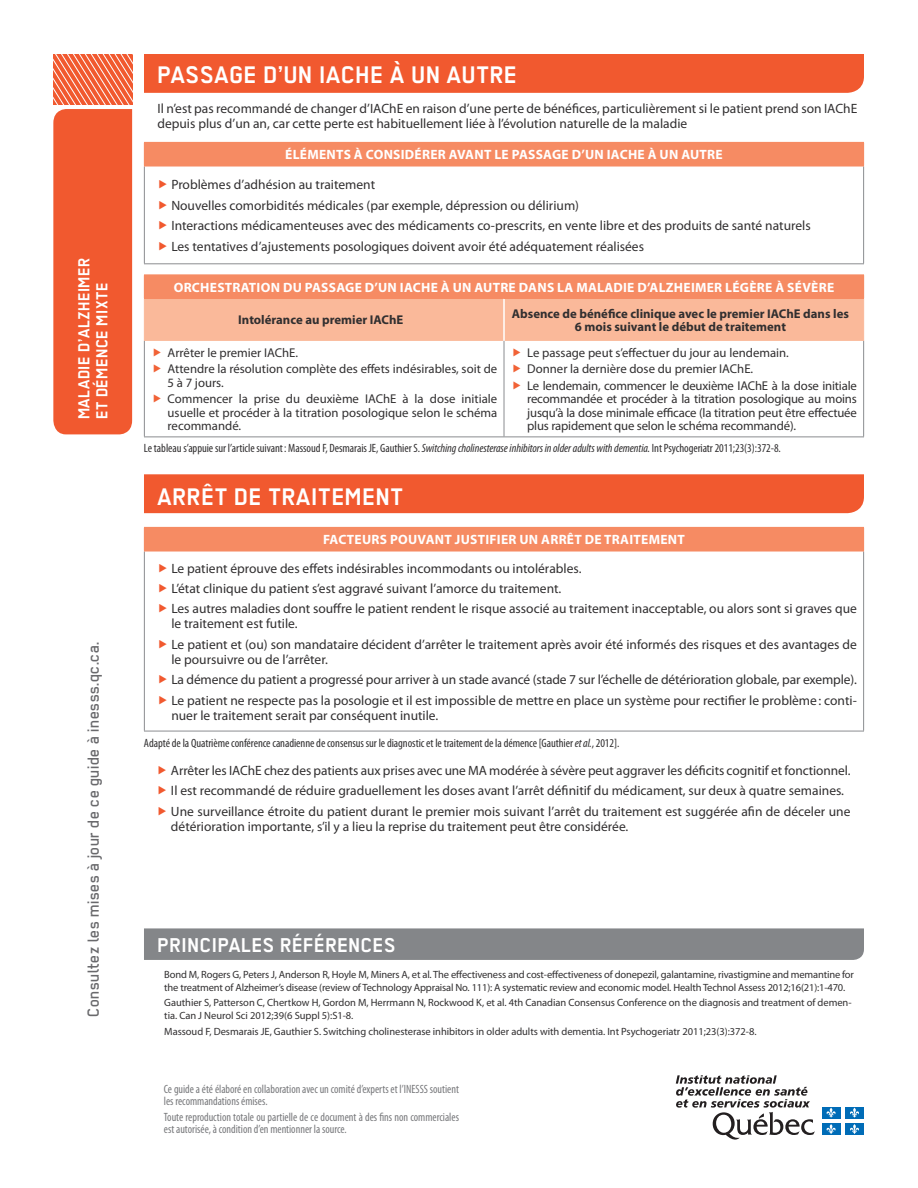
<style>
.page{position:relative;width:918px;height:1188px;background:#fff}
.page>*{position:absolute;margin:0;border:0;box-sizing:border-box;transform-origin:0 0}
.t1{font:700 27px "Regular";color:#fff}
.t2{font:700 22.5px "Regular";color:#fff}
.t3{font:500 18px "Regular";color:#69696c}
.t4{font:700 18px/18px "Regular";color:#fff}
.t5{font:13.5px/20.4px "Myriad Pro";color:#312f30}
.t6{font:700 13.5px "Myriad Pro";letter-spacing:.02em;color:#fff}
.t7{font:12.75px/16.2px "Myriad Pro";color:#312f30}
.t8{font:700 12.75px/13.5px "Myriad Pro";color:#312f30;text-align:center}
.t9{font:condensed 12px "Myriad Pro";letter-spacing:-.005em;color:#312f30}
.t10{font:condensed 12px/12px "Myriad Pro";color:#77787b;scale:.96 1}
.t11{font:10.5px/12.6px "Myriad Pro";letter-spacing:-.015em;color:#312f30}
.s1{font-style:italic}
</style>
<div class="page">
<div style="left:144px;top:54px;width:720px;height:39px;background:#f1592f"></div>
<div style="left:144px;top:474px;width:720px;height:39px;background:#f1592f"></div>
<div style="left:144px;top:928px;width:720px;height:32px;background:#848689"></div>
<div style="left:144px;top:142px;width:720px;height:24px;background:#f68b63"></div>
<hr style="left:144px;top:166px;width:1px;height:97px;background:#8b8d90">
<hr style="left:863px;top:166px;width:1px;height:97px;background:#8b8d90">
<hr style="left:144px;top:166px;width:720px;height:1px;background:#f68b63">
<hr style="left:144px;top:263px;width:720px;height:1px;background:#8b8d90">
<svg style="left:144px;top:276px;width:720px;height:65px;background:#f8a987"></svg>
<hr style="left:144px;top:275px;width:360px;height:1px;background:#f68b63">
<hr style="left:504px;top:275px;width:360px;height:1px;background:#f68b63">
<hr style="left:144px;top:299px;width:1px;height:42px;background:#fab99a">
<hr style="left:144px;top:298px;width:360px;height:1px;background:#f68b63">
<hr style="left:503px;top:299px;width:2px;height:42px;background:#fff">
<hr style="left:863px;top:299px;width:1px;height:42px;background:#fab99a">
<hr style="left:504px;top:298px;width:360px;height:1px;background:#f68b63">
<hr style="left:144px;top:341px;width:1px;height:96px;background:#8b8d90">
<hr style="left:144px;top:437px;width:360px;height:1px;background:#8b8d90">
<hr style="left:504px;top:341px;width:1px;height:96px;background:#8b8d90">
<hr style="left:863px;top:341px;width:1px;height:96px;background:#8b8d90">
<hr style="left:504px;top:437px;width:360px;height:1px;background:#8b8d90">
<div style="left:144px;top:527px;width:720px;height:24px;background:#f68b63"></div>
<hr style="left:144px;top:551px;width:1px;height:180px;background:#8b8d90">
<hr style="left:863px;top:551px;width:1px;height:180px;background:#8b8d90">
<hr style="left:144px;top:551px;width:720px;height:1px;background:#f68b63">
<hr style="left:144px;top:731px;width:720px;height:1px;background:#8b8d90">
<svg style="left:676px;top:1075px;width:139px;height:65px"></svg>
<div style="left:822px;top:1107px;width:18px;height:11px;background:#006cb7"></div>
<svg style="left:826px;top:1108px;width:10px;height:10px"></svg>
<div style="left:845px;top:1107px;width:19px;height:11px;background:#006cb7"></div>
<svg style="left:850px;top:1108px;width:9px;height:10px"></svg>
<div style="left:822px;top:1123px;width:18px;height:12px;background:#006cb7"></div>
<svg style="left:826px;top:1124px;width:10px;height:10px"></svg>
<div style="left:845px;top:1123px;width:19px;height:12px;background:#006cb7"></div>
<svg style="left:850px;top:1124px;width:9px;height:10px"></svg>
<svg style="left:53px;top:54px;width:80px;height:380px;background:#f1613a"></svg>
<h3 class="t4" style="left:75px;top:419px;width:163px;rotate:-90deg">MALADIE D’ALZHEIMER<br>ET DÉMENCE MIXTE</h3>
<h3 class="t3" style="left:84px;top:1017px;width:377px;rotate:-90deg">Consultez les mises à jour de ce guide à inesss.qc.ca.</h3>
<h1 class="t1" style="left:157px;top:60px;width:358px">PASSAGE D’UN IACHE À UN AUTRE</h1>
<p class="t5" style="left:157px;top:101px;width:701px;line-height:15px">Il n’est pas recommandé de changer d’IAChE en raison d’une perte de bénéfices, particulièrement si le patient prend son IAChE depuis plus d’un an, car cette perte est habituellement liée à l’évolution naturelle de la maladie</p>
<p class="t6" style="left:285px;top:146px;width:439px">ÉLÉMENTS À CONSIDÉRER AVANT LE PASSAGE D’UN IACHE À UN AUTRE</p>
<p class="t5" style="left:171px;top:174px;width:641px">Problèmes d’adhésion au traitement<br>Nouvelles comorbidités médicales (par exemple, dépression ou délirium)<br>Interactions médicamenteuses avec des médicaments co-prescrits, en vente libre et des produits de santé naturels Les tentatives d’ajustements posologiques doivent avoir été adéquatement réalisées</p>
<p class="t6" style="left:174px;top:278px;width:355px">ORCHESTRATION DU PASSAGE D’UN IACHE À UN AUTRE DANS</p>
<p class="t6" style="left:557px;top:278px;width:278px">LA MALADIE D’ALZHEIMER LÉGÈRE À SÉVÈRE</p>
<p class="t8" style="left:238px;top:313px;width:165px">INTOLÉRANCE AU PREMIER IACHE</p>
<p class="t8" style="left:512px;top:306px;width:339px">ABSENCE DE BÉNÉFICE CLINIQUE AVEC LE PREMIER IACHE DANS LES<br>6 MOIS SUIVANT LE DÉBUT DE TRAITEMENT</p>
<p class="t7" style="left:168px;top:345px;width:331px">Arrêter le premier IAChE.<br>Attendre la résolution complète des effets indésirables, soit de</p>
<p class="t7" style="left:168px;top:374px;width:331px">5 à 7 jours.<br>Commencer la prise du deuxième IAChE à la dose initiale</p>
<p class="t7" style="left:168px;top:405px;width:331px;line-height:13.5px">usuelle et procéder à la titration posologique selon le schéma recommandé.</p>
<p class="t7" style="left:527px;top:345px;width:331px">Le passage peut s’effectuer du jour au lendemain.<br>Donner la dernière dose du premier IAChE.<br>Le lendemain, commencer le deuxième IAChE à la dose initiale</p>
<p class="t7" style="left:527px;top:392px;width:331px;line-height:13.5px;text-align:justify">recommandée et procéder à la titration posologique au moins jusqu’à la dose minimale efficace (la titration peut être effectuée plus rapidement que selon le schéma recommandé).</p>
<p class="t9" style="left:144px;top:441px;width:638px">Le tableau s’appuie sur l’article suivant: Massoud F, Desmarais JE, Gauthier S. <span class="s1">Switching cholinesterase inhibitors in older adults with dementia.</span> Int Psychogeriatr 2011;23(3):372-8.</p>
<h1 class="t1" style="left:157px;top:482px;width:125px">ARRÊT DE TRAIT</h1>
<h1 class="t1" style="left:332px;top:482px;width:58px">EMENT</h1>
<p class="t6" style="left:323px;top:531px;width:363px">FACTEURS POUVANT JUSTIFIER UN ARRÊT DE TRAITEMENT</p>
<p class="t5" style="left:171px;top:558px;width:687px">Le patient éprouve des effets indésirables incommodants ou intolérables.<br>L’état clinique du patient s’est aggravé suivant l’amorce du traitement.<br>Les autres maladies dont souffre le patient rendent le risque associé au traitement inacceptable, ou alors sont si graves que</p>
<p class="t5" style="left:171px;top:613px;width:687px">le traitement est futile.<br>Le patient et (ou) son mandataire décident d’arrêter le traitement après avoir été informés des risques et des avantages de</p>
<p class="t5" style="left:171px;top:649px;width:687px">le poursuivre ou de l’arrêter.<br>La démence du patient a progressé pour arriver à un stade avancé (stade 7 sur l’échelle de détérioration globale, par exemple).<br>Le patient ne respecte pas la posologie et il est impossible de mettre en place un système pour rectifier le problème: conti-</p>
<p class="t5" style="left:171px;top:705px;width:268px">nuer le traitement serait par conséquent inutile.</p>
<p class="t9" style="left:144px;top:735px;width:477px">Adapté de la Quatrième conférence canadienne de consensus sur le diagnostic et le traitement de la démence [Gauthier <span class="s1">et al.</span>, 2012].</p>
<p class="t5" style="left:171px;top:760px;width:681px">Arrêter les IAChE chez des patients aux prises avec une MA modérée à sévère peut aggraver les déficits cognitif et fonctionnel.<br>Il est recommandé de réduire graduellement les doses avant l’arrêt définitif du médicament, sur deux à quatre semaines.<br>Une surveillance étroite du patient durant le premier mois suivant l’arrêt du traitement est suggérée afin de déceler une</p>
<p class="t5" style="left:171px;top:816px;width:459px">détérioration importante, s’il y a lieu la reprise du traitement peut être considérée.</p>
<h2 class="t2" style="left:158px;top:933px;width:240px">PRINCIPALES RÉFÉRENCES</h2>
<p class="t11" style="left:164px;top:968px;width:691px">Bond M, Rogers G, Peters J, Anderson R, Hoyle M, Miners A, et al. The effectiveness and cost-effectiveness of donepezil, galantamine, rivastigmine and memantine for the treatment of Alzheimer’s disease (review of Technology Appraisal No. 111): A systematic review and economic model. Health Technol Assess 2012;16(21):1-470.</p>
<p class="t11" style="left:164px;top:996px;width:689px">Gauthier S, Patterson C, Chertkow H, Gordon M, Herrmann N, Rockwood K, et al. 4th Canadian Consensus Conference on the diagnosis and treatment of demen&shy;tia. Can J Neurol Sci 2012;39(6 Suppl 5):S1-8.</p>
<p class="t11" style="left:164px;top:1025px;width:594px">Massoud F, Desmarais JE, Gauthier S. Switching cholinesterase inhibitors in older adults with dementia. Int Psychogeriatr 2011;23(3):372-8.</p>
<p class="t10" style="left:164px;top:1083px;width:309px">Ce guide a été élaboré en collaboration avec un comité d’experts et l’INESSS soutient les recommandations émises.</p>
<p class="t10" style="left:164px;top:1111px;width:309px">Toute reproduction totale ou partielle de ce document à des fins non commerciales est autorisée, à condition d’en mentionner la source.</p>
</div>
